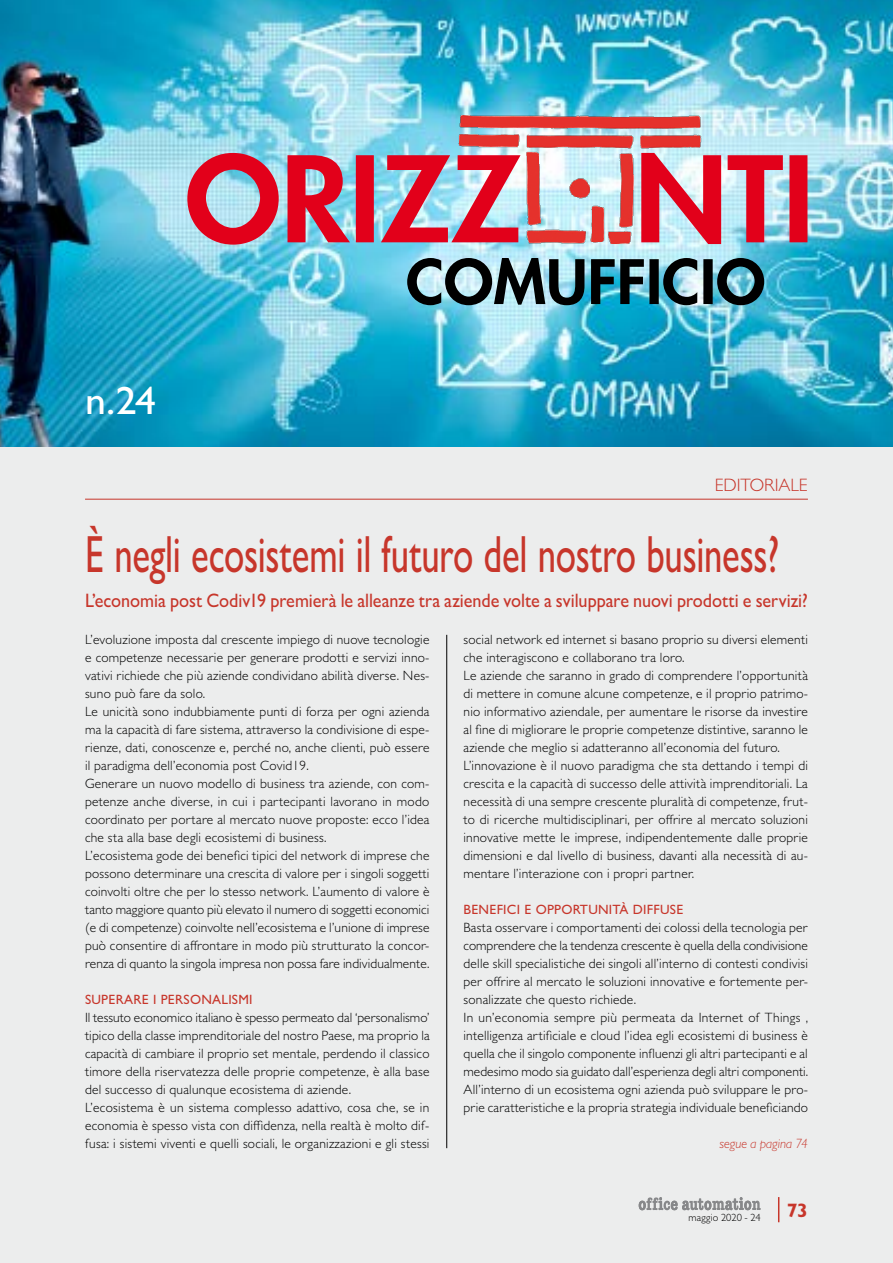
<style>
.page{position:relative;width:893px;height:1263px;background:#eceded}
.page>*{position:absolute;margin:0;border:0;box-sizing:border-box;transform-origin:0 0}
.t1{font:500 52.5px "Gill Sans MT Pro";letter-spacing:-.01em;color:#c7362b;scale:.7 1}
.t2{font:500 39.6px "Gill Sans MT Pro";color:#fff;scale:1.06 1}
.t3{font:500 19.5px "Gill Sans MT Pro";color:#c7362b;scale:.93 1}
.t4{font:700 19.5px "Gill Sans MT Pro";color:#c7362b}
.t5{font:300 18px "Gill Sans MT Pro";letter-spacing:-.005em;color:#c7362b}
.t6{font:300 13.5px/18px "Gill Sans MT Pro";letter-spacing:.015em;color:#000}
.t7{font:500 13.5px "Gill Sans MT Pro";letter-spacing:.02em;color:#c7362b}
.t8{font:italic 300 13.5px "Gill Sans MT Pro";color:#c7362b}
.t9{font:300 10.5px "Gill Sans MT Pro";letter-spacing:.015em;color:#000}
</style>
<div class="page">
<svg style="left:639px;top:1197px;width:122px;height:13px"></svg>
<svg style="left:778px;top:1197px;width:1px;height:25px"></svg>
<img style="left:0;top:0;width:893px;height:446px">
<img style="left:406px;top:100px;width:342px;height:154px">
<img style="left:407px;top:258px;width:357px;height:47px">
<svg style="left:187px;top:153px;width:620px;height:92px;background:#ca7e8f"></svg>
<hr style="left:446px;top:635px;width:1px;height:513px;background:#000">
<hr style="left:85px;top:499px;width:723px;height:1px;background:#c7362b">
<h2 class="t2" style="left:85px;top:377px;width:69px">n.24</h2>
<h3 class="t5" style="left:715px;top:474px;width:95px">EDITORIALE</h3>
<h1 class="t1" style="left:85px;top:523px;width:993px">È negli ecosistemi il futuro del nostro business?</h1>
<h3 class="t3" style="left:85px;top:589px;width:779px">L’economia post Codiv19 premierà le alleanze tra aziende volte a sviluppare nuovi prodotti e servizi?</h3>
<p class="t6" style="left:85px;top:630px;width:346px">L’evoluzione imposta dal crescente impiego di nuove tecnologie e competenze necessarie per generare prodotti e servizi inno&shy;vativi richiede che più aziende condividano abilità diverse. Nes&shy;suno può fare da solo.<br>Le unicità sono indubbiamente punti di forza per ogni azienda ma la capacità di fare sistema, attraverso la condivisione di espe&shy;rienze, dati, conoscenze e, perché no, anche clienti, può essere il paradigma dell’economia post Covid19.<br>Generare un nuovo modello di business tra aziende, con com&shy;petenze anche diverse, in cui i partecipanti lavorano in modo coordinato per portare al mercato nuove proposte: ecco l’idea che sta alla base degli ecosistemi di business.<br>L’ecosistema gode dei benefici tipici del network di imprese che possono determinare una crescita di valore per i singoli soggetti coinvolti oltre che per lo stesso network. L’aumento di valore è tanto maggiore quanto più elevato il numero di soggetti economici (e di competenze) coinvolte nell’ecosistema e l’unione di imprese può consentire di affrontare in modo più strutturato la concor&shy;renza di quanto la singola impresa non possa fare individualmente.</p>
<p class="t7" style="left:85px;top:991px;width:169px">SUPERARE I PERSONALISMI</p>
<p class="t6" style="left:85px;top:1008px;width:346px">Il tessuto economico italiano è spesso permeato dal ‘personalismo’ tipico della classe imprenditoriale del nostro Paese, ma proprio la capacità di cambiare il proprio set mentale, perdendo il classico timore della riservatezza delle proprie competenze, è alla base del successo di qualunque ecosistema di aziende.<br>L’ecosistema è un sistema complesso adattivo, cosa che, se in economia è spesso vista con diffidenza, nella realtà è molto dif&shy;fusa: i sistemi viventi e quelli sociali, le organizzazioni e gli stessi</p>
<p class="t6" style="left:463px;top:630px;width:346px">social network ed internet si basano proprio su diversi elementi che interagiscono e collaborano tra loro.<br>Le aziende che saranno in grado di comprendere l’opportunità di mettere in comune alcune competenze, e il proprio patrimo&shy;nio informativo aziendale, per aumentare le risorse da investire al fine di migliorare le proprie competenze distintive, saranno le aziende che meglio si adatteranno all’economia del futuro.<br>L’innovazione è il nuovo paradigma che sta dettando i tempi di crescita e la capacità di successo delle attività imprenditoriali. La necessità di una sempre crescente pluralità di competenze, frut&shy;to di ricerche multidisciplinari, per offrire al mercato soluzioni innovative mette le imprese, indipendentemente dalle proprie dimensioni e dal livello di business, davanti alla necessità di au&shy;mentare l’interazione con i propri partner.</p>
<p class="t7" style="left:463px;top:901px;width:221px">BENEFICI E OPPORTUNITÀ DIFFUSE</p>
<p class="t6" style="left:463px;top:918px;width:346px">Basta osservare i comportamenti dei colossi della tecnologia per comprendere che la tendenza crescente è quella della condivisione delle skill specialistiche dei singoli all’interno di contesti condivisi per offrire al mercato le soluzioni innovative e fortemente per&shy;sonalizzate che questo richiede.<br>In un’economia sempre più permeata da Internet of Things , intelligenza artificiale e cloud l’idea egli ecosistemi di business è quella che il singolo componente influenzi gli altri partecipanti e al medesimo modo sia guidato dall’esperienza degli altri componenti.<br>All’interno di un ecosistema ogni azienda può sviluppare le pro&shy;prie caratteristiche e la propria strategia individuale beneficiando</p>
<p class="t8" style="left:720px;top:1135px;width:90px">segue a pagina 74</p>
<p class="t9" style="left:688px;top:1211px;width:74px">maggio 2020 - 24</p>
<h3 class="t4" style="left:787px;top:1198px;width:23px">73</h3>
</div>
